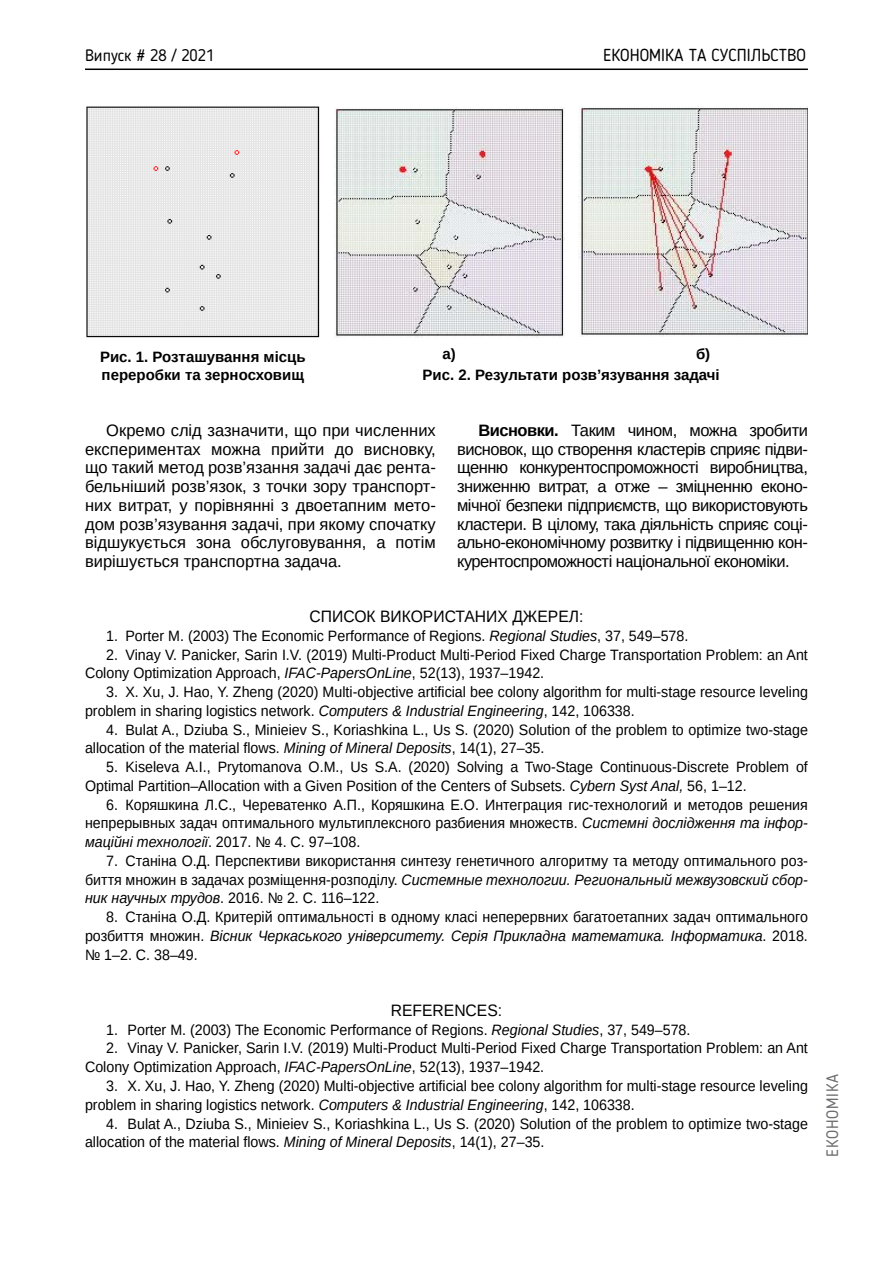
<style>
.page{position:relative;width:893px;height:1263px;background:#fff}
.page>*{position:absolute;margin:0;border:0;box-sizing:border-box;transform-origin:0 0}
.t1{font:17.25px "Blogger Sans";color:#000}
.t2{font:16.5px/18.8px "Arimo";color:#000;text-align:justify}
.t3{font:16.5px "Arimo";color:#000;scale:.95 1}
.t4{font:16.5px "Blogger Sans";color:#000}
.t5{font:16.5px "Blogger Sans";letter-spacing:.05em;color:#6d6e71}
.t6{font:15px/18.8px "Arimo";color:#000;scale:.95 1}
.t7{font:700 15px/18.8px "Arimo";color:#000}
.s1{font-weight:700}
.s2{font-style:italic}
</style>
<div class="page">
<hr style="left:85px;top:69px;width:723px;height:1px;background:#000">
<img style="left:86px;top:106px;width:234px;height:232px">
<img style="left:334px;top:107px;width:231px;height:230px">
<img style="left:578px;top:106px;width:230px;height:230px">
<p class="t4" style="left:85px;top:45px;width:131px">Випуск # 28 / 2021</p>
<p class="t1" style="left:603px;top:45px;width:204px">ЕКОНОМІКА ТА СУСПІЛЬСТВО</p>
<p class="t7" style="left:423px;top:343px;width:299px;line-height:21.8px;text-indent:273px">б)<br>Рис. 2. Результати розв’язування задачі</p>
<p class="t7" style="left:100px;top:347px;width:207px">Рис. 1. Розташування місць переробки та зерносховищ</p>
<p class="t7" style="left:442px;top:344px;width:15px">а)</p>
<p class="t2" style="left:85px;top:421px;width:352px;text-indent:21px">Окремо слід зазначити, що при численних експериментах можна прийти до висновку, що такий метод розв’язання задачі дає рента&shy;бельніший розв’язок, з точки зору транспорт&shy;них витрат, у порівнянні з двоетапним мето&shy;дом розв’язування задачі, при якому спочатку відшукується зона обслуговування, а потім вирішується транспортна задача.</p>
<p class="t2" style="left:457px;top:421px;width:352px;text-indent:21px"><span class="s1">Висновки.</span> Таким чином, можна зробити висновок, що створення кластерів сприяє підви&shy;щенню конкурентоспроможності виробництва, зниженню витрат, а отже – зміцненню еконо&shy;мічної безпеки підприємств, що використовують кластери. В цілому, така діяльність сприяє соці&shy;ально-економічному розвитку і підвищенню кон&shy;курентоспроможності національної економіки.</p>
<p class="t3" style="left:310px;top:606px;width:290px">СПИСОК ВИКОРИСТАНИХ ДЖЕРЕЛ:</p>
<p class="t6" style="left:106px;top:626px;width:614px">1. Porter M. (2003) The Economic Performance of Regions. <span class="s2">Regional Studies</span>, 37, 549–578.</p>
<p class="t6" style="left:85px;top:645px;width:762px;text-indent:21px">2. Vinay V. Panicker, Sarin I.V. (2019) Multi-Product Multi-Period Fixed Charge Transportation Problem: an Ant<br>Colony Optimization Approach, <span class="s2">IFAC-PapersOnLine</span>, 52(13), 1937–1942.</p>
<p class="t6" style="left:85px;top:683px;width:762px;text-indent:21px">3. X. Xu, J. Hao, Y. Zheng (2020) Multi-objective artificial bee colony algorithm for multi-stage resource leveling problem in sharing logistics network. <span class="s2">Computers &amp; Industrial Engineering</span>, 142, 106338.</p>
<p class="t6" style="left:85px;top:720px;width:762px;text-indent:21px">4. Bulat A., Dziuba S., Minieiev S., Koriashkina L., Us S. (2020) Solution of the problem to optimize two-stage allocation of the material flows. <span class="s2">Mining of Mineral Deposits</span>, 14(1), 27–35.</p>
<p class="t6" style="left:85px;top:758px;width:762px;text-indent:21px">5. Kiseleva A.I., Prytomanova O.M., Us S.A. (2020) Solving a Two-Stage Continuous-Discrete Problem of<br>Optimal Partition–Allocation with a Given Position of the Centers of Subsets. <span class="s2">Cybern Syst Anal,</span> 56, 1–12.</p>
<p class="t6" style="left:85px;top:795px;width:762px;text-align:justify;text-indent:21px">6. Коряшкина Л.С., Череватенко А.П., Коряшкина Е.О. Интеграция гис-технологий и методов решения непрерывных задач оптимального мультиплексного разбиения множеств. <span class="s2">Системні дослідження та інфор&shy;маційні технології</span>. 2017. № 4. С. 97–108.</p>
<p class="t6" style="left:85px;top:851px;width:762px;text-align:justify;text-indent:21px">7. Станіна О.Д. Перспективи використання синтезу генетичного алгоритму та методу оптимального роз&shy;биття множин в задачах розміщення-розподілу. <span class="s2">Системные технологии. Региональный межвузовский сбор&shy;ник научных трудов</span>. 2016. № 2. С. 116–122.</p>
<p class="t6" style="left:85px;top:908px;width:762px;text-align:justify;text-indent:21px">8. Станіна О.Д. Критерій оптимальності в одному класі неперервних багатоетапних задач оптимального розбиття множин. <span class="s2">Вісник Черкаського університету. Серія Прикладна математика. Інформатика</span>. 2018. № 1–2. С. 38–49.</p>
<p class="t3" style="left:391px;top:1000px;width:119px">REFERENCES:</p>
<p class="t6" style="left:106px;top:1020px;width:616px">1. Porter M. (2003) The Economic Performance of Regions. <span class="s2">Regional Studies</span>, 37, 549–578.</p>
<p class="t6" style="left:85px;top:1039px;width:762px;text-indent:21px">2. Vinay V. Panicker, Sarin I.V. (2019) Multi-Product Multi-Period Fixed Charge Transportation Problem: an Ant<br>Colony Optimization Approach, <span class="s2">IFAC-PapersOnLine</span>, 52(13), 1937–1942.</p>
<p class="t6" style="left:85px;top:1076px;width:762px;text-indent:21px">3. X. Xu, J. Hao, Y. Zheng (2020) Multi-objective artificial bee colony algorithm for multi-stage resource leveling problem in sharing logistics network. <span class="s2">Computers &amp; Industrial Engineering</span>, 142, 106338.</p>
<p class="t6" style="left:85px;top:1114px;width:762px;text-indent:21px">4. Bulat A., Dziuba S., Minieiev S., Koriashkina L., Us S. (2020) Solution of the problem to optimize two-stage allocation of the material flows. <span class="s2">Mining of Mineral Deposits</span>, 14(1), 27–35.</p>
<p class="t5" style="left:822px;top:1157px;width:85px;rotate:-90deg">ЕКОНОМІКА</p>
</div>
